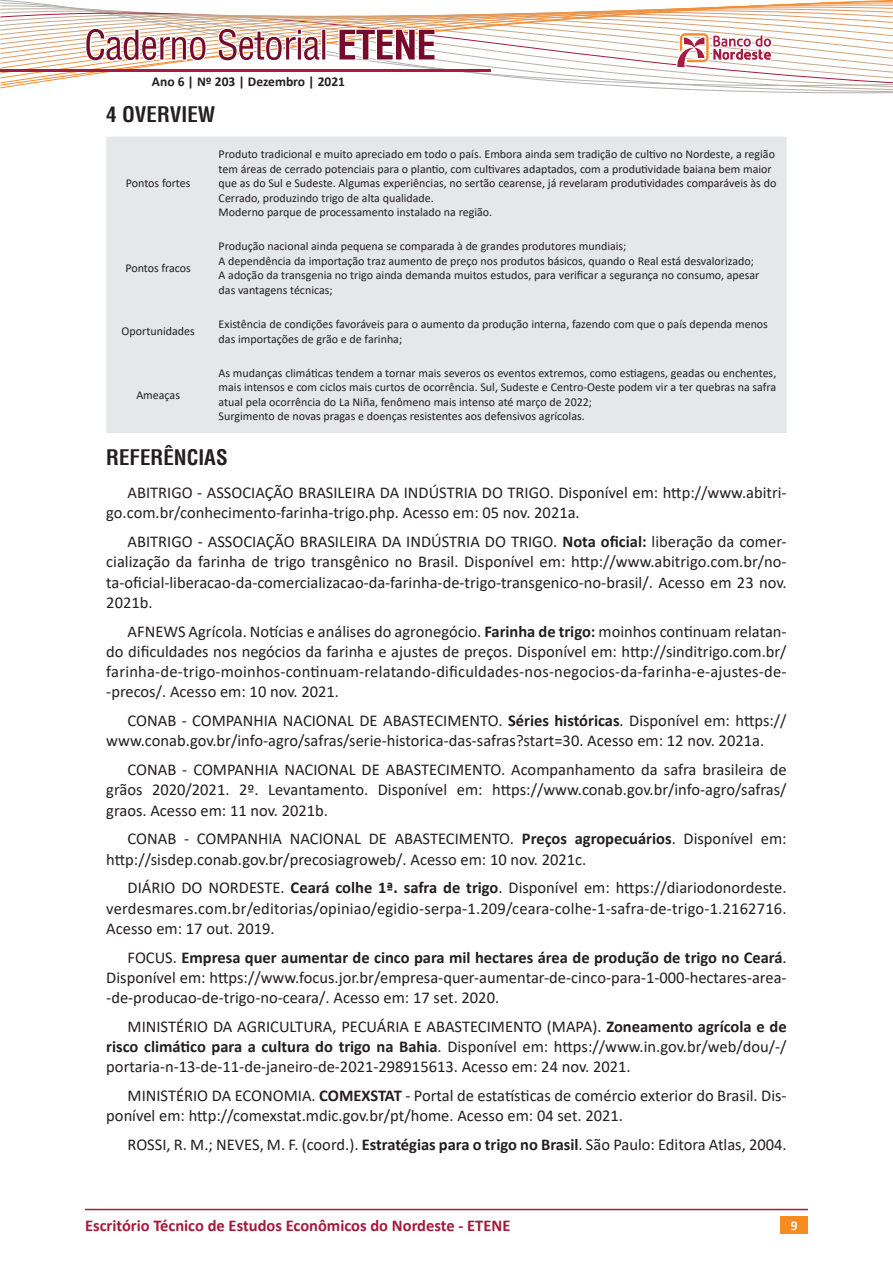
<style>
.page{position:relative;width:893px;height:1263px;background:#fff}
.page>*{position:absolute;margin:0;border:0;box-sizing:border-box;transform-origin:0 0}
.CS_Titulo_2{font:700 condensed 21px "Helvetica";color:#231f20}
.CS_Corpo_normal{font:16.5px/20.2px "Calibri";color:#231f20;text-align:justify}
.t1{font:700 16.5px "Calibri";color:#a5193b}
.t2{font:700 13.5px "Calibri";color:#231f20}
.t3{font:700 13.5px "Calibri";color:#fff}
.CS_Tab{font:12px/14.4px "Calibri";color:#231f20}
.s1{font-weight:700}
</style>
<div class="page">
<div style="left:781px;top:1216px;width:27px;height:17px;background:#f68b1f"></div>
<hr style="left:85px;top:1209px;width:723px;height:1px;background:#a5193b">
<svg style="left:0;top:0;width:893px;height:137px"></svg>
<hr style="left:0;top:70px;width:490px;height:2px;background:#a31c42">
<div style="left:106px;top:137px;width:681px;height:296px;background:#e6e7e9"></div>
<p class="t2" style="left:152px;top:72px;width:195px">Ano 6 | Nº 203 | Dezembro | 2021</p>
<p class="CS_Titulo_2" style="left:106px;top:101px;width:111px">4 OVERVIEW</p>
<p class="CS_Tab" style="left:126px;top:176px;width:66px">Pontos fortes</p>
<p class="CS_Tab" style="left:125px;top:261px;width:67px">Pontos fracos</p>
<p class="CS_Tab" style="left:219px;top:147px;width:559px">Produto tradicional e muito apreciado em todo o país. Embora ainda sem tradição de cultivo no Nordeste, a região tem áreas de cerrado potenciais para o plantio, com cultivares adaptados, com a produtividade baiana bem maior que as do Sul e Sudeste. Algumas experiências, no sertão cearense, já revelaram produtividades comparáveis às do Cerrado, produzindo trigo de alta qualidade.</p>
<p class="CS_Tab" style="left:219px;top:204px;width:275px">Moderno parque de processamento instalado na região.</p>
<p class="CS_Tab" style="left:219px;top:239px;width:409px">Produção nacional ainda pequena se comparada à de grandes produtores mundiais;</p>
<p class="CS_Tab" style="left:219px;top:253px;width:537px">A dependência da importação traz aumento de preço nos produtos básicos, quando o Real está desvalorizado;</p>
<p class="CS_Tab" style="left:219px;top:268px;width:542px">A adoção da transgenia no trigo ainda demanda muitos estudos, para verificar a segurança no consumo, apesar das vantagens técnicas;</p>
<p class="CS_Tab" style="left:122px;top:324px;width:75px">Oportunidades</p>
<p class="CS_Tab" style="left:219px;top:317px;width:551px">Existência de condições favoráveis para o aumento da produção interna, fazendo com que o país dependa menos das importações de grão e de farinha;</p>
<p class="CS_Tab" style="left:219px;top:366px;width:559px;text-align:justify">As mudanças climáticas tendem a tornar mais severos os eventos extremos, como estiagens, geadas ou enchentes, mais intensos e com ciclos mais curtos de ocorrência. Sul, Sudeste e Centro-Oeste podem vir a ter quebras na safra atual pela ocorrência do La Niña, fenômeno mais intenso até março de 2022;</p>
<p class="CS_Tab" style="left:219px;top:409px;width:368px">Surgimento de novas pragas e doenças resistentes aos defensivos agrícolas.</p>
<p class="CS_Titulo_2" style="left:106px;top:444px;width:123px">REFERÊNCIAS</p>
<p class="CS_Corpo_normal" style="left:106px;top:482px;width:682px;text-indent:21px">ABITRIGO - ASSOCIAÇÃO BRASILEIRA DA INDÚSTRIA DO TRIGO. Disponível em: http://www.abitri&shy;go.com.br/conhecimento-farinha-trigo.php. Acesso em: 05 nov. 2021a.</p>
<p class="CS_Corpo_normal" style="left:106px;top:531px;width:682px;text-indent:21px">ABITRIGO - ASSOCIAÇÃO BRASILEIRA DA INDÚSTRIA DO TRIGO. <span class="s1">Nota oficial:</span> liberação da comer&shy;cialização da farinha de trigo transgênico no Brasil. Disponível em: http://www.abitrigo.com.br/no&shy;ta-oficial-liberacao-da-comercializacao-da-farinha-de-trigo-transgenico-no-brasil/. Acesso em 23 nov.<br>2021b.</p>
<p class="CS_Corpo_normal" style="left:106px;top:620px;width:682px;text-indent:21px">AFNEWS Agrícola. Notícias e análises do agronegócio. <span class="s1">Farinha de trigo:</span> moinhos continuam relatan&shy;do dificuldades nos negócios da farinha e ajustes de preços. Disponível em: http://sinditrigo.com.br/ farinha-de-trigo-moinhos-continuam-relatando-dificuldades-nos-negocios-da-farinha-e-ajustes-de--precos/. Acesso em: 10 nov. 2021.</p>
<p class="CS_Corpo_normal" style="left:106px;top:710px;width:682px;text-indent:21px">CONAB - COMPANHIA NACIONAL DE ABASTECIMENTO. <span class="s1">Séries históricas</span>. Disponível em: https:// www.conab.gov.br/info-agro/safras/serie-historica-das-safras?start=30. Acesso em: 12 nov. 2021a.</p>
<p class="CS_Corpo_normal" style="left:106px;top:759px;width:682px;text-indent:21px">CONAB - COMPANHIA NACIONAL DE ABASTECIMENTO. Acompanhamento da safra brasileira de grãos 2020/2021. 2º. Levantamento. Disponível em: https://www.conab.gov.br/info-agro/safras/ graos. Acesso em: 11 nov. 2021b.</p>
<p class="CS_Corpo_normal" style="left:106px;top:828px;width:682px;text-indent:21px">CONAB - COMPANHIA NACIONAL DE ABASTECIMENTO. <span class="s1">Preços agropecuários</span>. Disponível em: http://sisdep.conab.gov.br/precosiagroweb/. Acesso em: 10 nov. 2021c.</p>
<p class="CS_Corpo_normal" style="left:106px;top:877px;width:682px;text-indent:21px">DIÁRIO DO NORDESTE. <span class="s1">Ceará colhe 1ª. safra de trigo</span>. Disponível em: https://diariodonordeste. verdesmares.com.br/editorias/opiniao/egidio-serpa-1.209/ceara-colhe-1-safra-de-trigo-1.2162716.<br>Acesso em: 17 out. 2019.</p>
<p class="CS_Corpo_normal" style="left:106px;top:946px;width:682px;text-indent:21px">FOCUS. <span class="s1">Empresa quer aumentar de cinco para mil hectares área de produção de trigo no Ceará</span>.<br>Disponível em: https://www.focus.jor.br/empresa-quer-aumentar-de-cinco-para-1-000-hectares-area--de-producao-de-trigo-no-ceara/. Acesso em: 17 set. 2020.</p>
<p class="CS_Corpo_normal" style="left:106px;top:1016px;width:682px;text-indent:21px">MINISTÉRIO DA AGRICULTURA, PECUÁRIA E ABASTECIMENTO (MAPA). <span class="s1">Zoneamento agrícola e de risco climático para a cultura do trigo na Bahia</span>. Disponível em: https://www.in.gov.br/web/dou/-/ portaria-n-13-de-11-de-janeiro-de-2021-298915613. Acesso em: 24 nov. 2021.</p>
<p class="CS_Corpo_normal" style="left:106px;top:1085px;width:682px;text-indent:21px">MINISTÉRIO DA ECONOMIA. <span class="s1">COMEXSTAT</span> - Portal de estatísticas de comércio exterior do Brasil. Dis&shy;ponível em: http://comexstat.mdic.gov.br/pt/home. Acesso em: 04 set. 2021.</p>
<p class="CS_Corpo_normal" style="left:128px;top:1134px;width:661px">ROSSI, R. M.; NEVES, M. F. (coord.). <span class="s1">Estratégias para o trigo no Brasil</span>. São Paulo: Editora Atlas, 2004.</p>
<p class="CS_Tab" style="left:136px;top:387px;width:45px">Ameaças</p>
<p class="t1" style="left:85px;top:1213px;width:427px">Escritório Técnico de Estudos Econômicos do Nordeste - ETENE</p>
<p class="t3" style="left:791px;top:1216px;width:8px">9</p>
</div>
